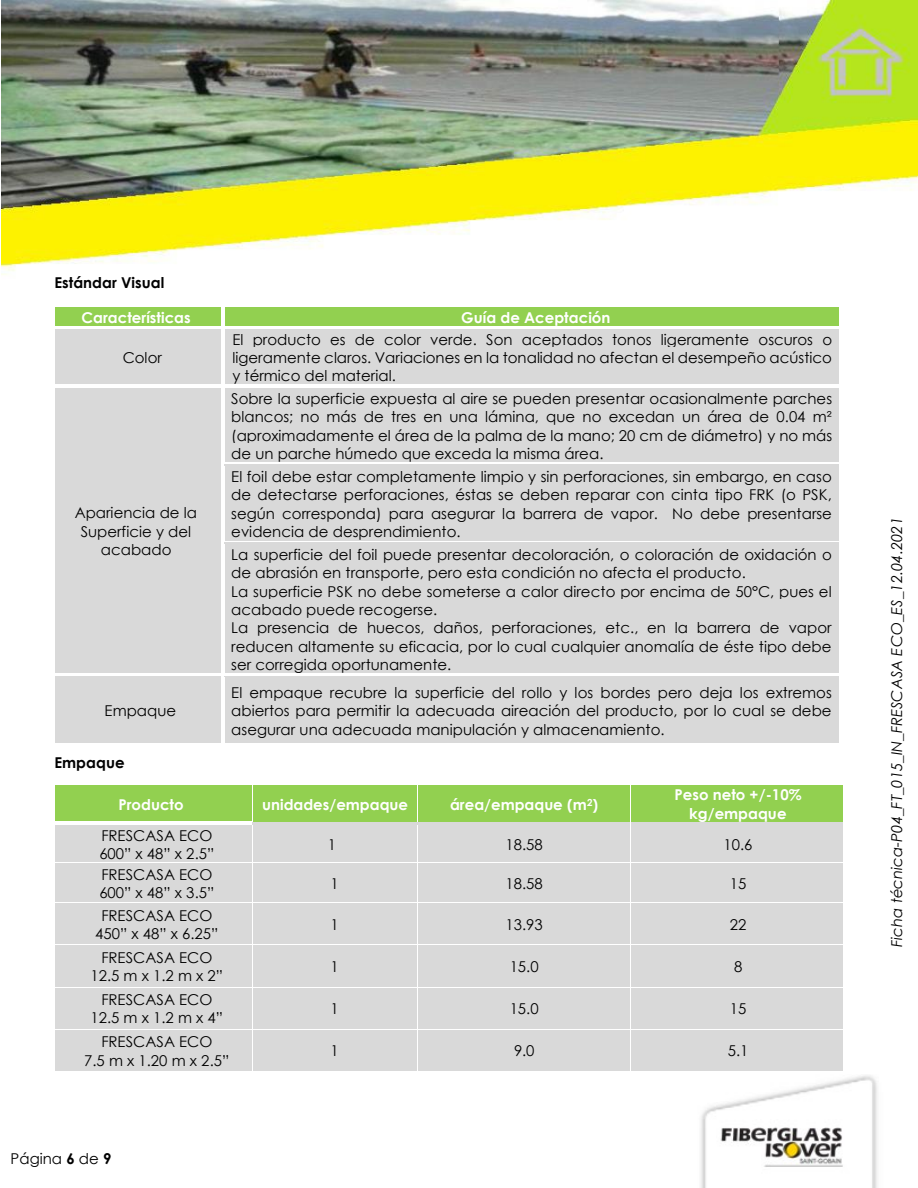
<style>
.page{position:relative;width:918px;height:1188px;background:#fff}
.page>*{position:absolute;margin:0;border:0;box-sizing:border-box;transform-origin:0 0}
.t1{font:15px/18.3px "Century Gothic";color:#000;text-align:center}
.t2{font:700 15px/18.3px "Century Gothic";color:#fff;text-align:center}
.t3{font:italic 15px "Century Gothic";color:#000}
.t4{font:700 15px "Century Gothic";color:#000}
.s1{font-weight:700}
</style>
<div class="page">
<img style="left:701px;top:1075px;width:176px;height:113px">
<img style="left:2px;top:0;width:916px;height:275px">
<div style="left:55px;top:308px;width:166px;height:18px;background:#92d050"></div>
<div style="left:231px;top:308px;width:602px;height:18px;background:#92d050"></div>
<hr style="left:55px;top:307px;width:167px;height:1px;background:#92d050">
<hr style="left:225px;top:307px;width:614px;height:1px;background:#92d050">
<div style="left:55px;top:329px;width:166px;height:56px;background:#d9d9d9"></div>
<div style="left:231px;top:329px;width:602px;height:19px;background:#d9d9d9"></div>
<div style="left:231px;top:348px;width:602px;height:18px;background:#d9d9d9"></div>
<div style="left:231px;top:366px;width:602px;height:19px;background:#d9d9d9"></div>
<hr style="left:55px;top:329px;width:167px;height:1px;background:#d9d9d9">
<hr style="left:225px;top:329px;width:614px;height:1px;background:#d9d9d9">
<div style="left:55px;top:388px;width:166px;height:285px;background:#d9d9d9"></div>
<div style="left:225px;top:388px;width:614px;height:75px;background:#d9d9d9"></div>
<hr style="left:55px;top:388px;width:167px;height:1px;background:#d9d9d9">
<div style="left:225px;top:466px;width:614px;height:75px;background:#d9d9d9"></div>
<hr style="left:225px;top:464px;width:614px;height:2px;background:#d9d9d9">
<div style="left:231px;top:545px;width:602px;height:18px;background:#d9d9d9"></div>
<div style="left:231px;top:563px;width:602px;height:18px;background:#d9d9d9"></div>
<div style="left:231px;top:581px;width:602px;height:19px;background:#d9d9d9"></div>
<div style="left:231px;top:600px;width:602px;height:18px;background:#d9d9d9"></div>
<div style="left:231px;top:618px;width:602px;height:18px;background:#d9d9d9"></div>
<div style="left:231px;top:636px;width:602px;height:19px;background:#d9d9d9"></div>
<div style="left:231px;top:655px;width:602px;height:18px;background:#d9d9d9"></div>
<hr style="left:225px;top:542px;width:614px;height:3px;background:#d9d9d9">
<div style="left:55px;top:677px;width:166px;height:66px;background:#d9d9d9"></div>
<div style="left:225px;top:677px;width:614px;height:66px;background:#d9d9d9"></div>
<svg style="left:55px;top:676px;width:166px;height:1px"></svg>
<hr style="left:55px;top:677px;width:167px;height:1px;background:#d9d9d9">
<svg style="left:225px;top:676px;width:614px;height:1px"></svg>
<div style="left:55px;top:785px;width:197px;height:37px;background:#92d050"></div>
<div style="left:253px;top:785px;width:164px;height:37px;background:#92d050"></div>
<div style="left:417px;top:785px;width:213px;height:37px;background:#92d050"></div>
<div style="left:631px;top:785px;width:212px;height:37px;background:#92d050"></div>
<hr style="left:55px;top:785px;width:1px;height:37px;background:#fff">
<hr style="left:417px;top:785px;width:1px;height:37px;background:#fff">
<div style="left:55px;top:825px;width:197px;height:37px;background:#d9d9d9"></div>
<div style="left:253px;top:825px;width:164px;height:37px;background:#d9d9d9"></div>
<div style="left:417px;top:825px;width:213px;height:37px;background:#d9d9d9"></div>
<div style="left:631px;top:825px;width:212px;height:37px;background:#d9d9d9"></div>
<hr style="left:253px;top:823px;width:164px;height:2px;background:#d9d9d9">
<hr style="left:418px;top:823px;width:212px;height:2px;background:#d9d9d9">
<hr style="left:631px;top:823px;width:213px;height:2px;background:#d9d9d9">
<hr style="left:55px;top:825px;width:1px;height:37px;background:#fff">
<hr style="left:417px;top:825px;width:1px;height:37px;background:#fff">
<div style="left:55px;top:863px;width:197px;height:40px;background:#d9d9d9"></div>
<div style="left:253px;top:863px;width:164px;height:40px;background:#d9d9d9"></div>
<div style="left:417px;top:863px;width:213px;height:40px;background:#d9d9d9"></div>
<div style="left:631px;top:863px;width:212px;height:40px;background:#d9d9d9"></div>
<hr style="left:55px;top:863px;width:1px;height:40px;background:#fff">
<hr style="left:417px;top:863px;width:1px;height:40px;background:#fff">
<div style="left:55px;top:903px;width:197px;height:42px;background:#d9d9d9"></div>
<div style="left:253px;top:903px;width:164px;height:42px;background:#d9d9d9"></div>
<div style="left:417px;top:903px;width:213px;height:42px;background:#d9d9d9"></div>
<div style="left:631px;top:903px;width:212px;height:42px;background:#d9d9d9"></div>
<hr style="left:55px;top:903px;width:197px;height:1px;background:#fff">
<hr style="left:253px;top:903px;width:164px;height:1px;background:#fff">
<hr style="left:418px;top:903px;width:212px;height:1px;background:#fff">
<hr style="left:631px;top:903px;width:213px;height:1px;background:#fff">
<hr style="left:55px;top:903px;width:1px;height:42px;background:#fff">
<hr style="left:417px;top:903px;width:1px;height:42px;background:#fff">
<div style="left:55px;top:945px;width:197px;height:42px;background:#d9d9d9"></div>
<div style="left:253px;top:945px;width:164px;height:42px;background:#d9d9d9"></div>
<div style="left:417px;top:945px;width:213px;height:42px;background:#d9d9d9"></div>
<div style="left:631px;top:945px;width:212px;height:42px;background:#d9d9d9"></div>
<hr style="left:55px;top:945px;width:197px;height:1px;background:#fff">
<hr style="left:253px;top:945px;width:164px;height:1px;background:#fff">
<hr style="left:418px;top:945px;width:212px;height:1px;background:#fff">
<hr style="left:631px;top:945px;width:213px;height:1px;background:#fff">
<hr style="left:55px;top:945px;width:1px;height:42px;background:#fff">
<hr style="left:417px;top:945px;width:1px;height:42px;background:#fff">
<div style="left:55px;top:987px;width:197px;height:42px;background:#d9d9d9"></div>
<div style="left:253px;top:987px;width:164px;height:42px;background:#d9d9d9"></div>
<div style="left:417px;top:987px;width:213px;height:42px;background:#d9d9d9"></div>
<div style="left:631px;top:987px;width:212px;height:42px;background:#d9d9d9"></div>
<hr style="left:55px;top:987px;width:197px;height:1px;background:#fff">
<hr style="left:253px;top:987px;width:164px;height:1px;background:#fff">
<hr style="left:418px;top:987px;width:212px;height:1px;background:#fff">
<hr style="left:631px;top:987px;width:213px;height:1px;background:#fff">
<hr style="left:55px;top:987px;width:1px;height:42px;background:#fff">
<hr style="left:417px;top:987px;width:1px;height:42px;background:#fff">
<div style="left:55px;top:1030px;width:197px;height:41px;background:#d9d9d9"></div>
<div style="left:253px;top:1030px;width:164px;height:41px;background:#d9d9d9"></div>
<div style="left:417px;top:1030px;width:213px;height:41px;background:#d9d9d9"></div>
<div style="left:631px;top:1030px;width:212px;height:41px;background:#d9d9d9"></div>
<hr style="left:55px;top:1030px;width:1px;height:41px;background:#fff">
<hr style="left:417px;top:1030px;width:1px;height:41px;background:#fff">
<p class="t4" style="left:55px;top:271px;width:111px">Estándar Visual</p>
<p class="t2" style="left:82px;top:308px;width:111px">Características</p>
<p class="t2" style="left:461px;top:308px;width:151px">Guía de Aceptación</p>
<p class="t1" style="left:123px;top:348px;width:41px">Color</p>
<p class="t1" style="left:232px;top:330px;width:601px;text-align:justify">El producto es de color verde. Son aceptados tonos ligeramente oscuros o ligeramente claros. Variaciones en la tonalidad no afectan el desempeño acústico y térmico del material.</p>
<p class="t1" style="left:75px;top:503px;width:124px">Apariencia de la<br>Superficie y del acabado</p>
<p class="t1" style="left:105px;top:701px;width:73px">Empaque</p>
<p class="t1" style="left:231px;top:389px;width:603px;text-align:justify">Sobre la superficie expuesta al aire se pueden presentar ocasionalmente parches blancos; no más de tres en una lámina, que no excedan un área de 0.04 m² (aproximadamente el área de la palma de la mano; 20 cm de diámetro) y no más de un parche húmedo que exceda la misma área.</p>
<p class="t1" style="left:231px;top:467px;width:602px;text-align:justify">El foil debe estar completamente limpio y sin perforaciones, sin embargo, en caso de detectarse perforaciones, éstas se deben reparar con cinta tipo FRK (o PSK, según corresponda) para asegurar la barrera de vapor. No debe presentarse evidencia de desprendimiento.</p>
<p class="t1" style="left:231px;top:545px;width:602px;text-align:left">La superficie del foil puede presentar decoloración, o coloración de oxidación o de abrasión en transporte, pero esta condición no afecta el producto.<br>La superficie PSK no debe someterse a calor directo por encima de 50°C, pues el acabado puede recogerse.<br>La presencia de huecos, daños, perforaciones, etc., en la barrera de vapor reducen altamente su eficacia, por lo cual cualquier anomalía de éste tipo debe ser corregida oportunamente.</p>
<p class="t1" style="left:231px;top:683px;width:602px;text-align:justify">El empaque recubre la superficie del rollo y los bordes pero deja los extremos abiertos para permitir la adecuada aireación del producto, por lo cual se debe asegurar una adecuada manipulación y almacenamiento.</p>
<p class="t4" style="left:55px;top:751px;width:72px">Empaque</p>
<p class="t2" style="left:118px;top:794px;width:67px">Producto</p>
<p class="t2" style="left:262px;top:794px;width:148px">unidades/empaque</p>
<p class="t2" style="left:450px;top:794px;width:150px">área/empaque (m<sup>2</sup>)</p>
<p class="t2" style="left:675px;top:785px;width:129px">Peso neto +/-10% kg/empaque</p>
<p class="t1" style="left:99px;top:826px;width:116px;text-align:left">FRESCASA ECO<br>600” x 48” x 2.5”</p>
<p class="t1" style="left:328px;top:835px;width:10px">1</p>
<p class="t1" style="left:506px;top:835px;width:39px">18.58</p>
<p class="t1" style="left:724px;top:835px;width:30px">10.6</p>
<p class="t1" style="left:99px;top:865px;width:116px;text-align:left">FRESCASA ECO<br>600” x 48” x 3.5”</p>
<p class="t1" style="left:331px;top:874px;width:10px">1</p>
<p class="t1" style="left:506px;top:874px;width:39px">18.58</p>
<p class="t1" style="left:730px;top:874px;width:18px">15</p>
<p class="t1" style="left:95px;top:906px;width:125px">FRESCASA ECO<br>450” x 48” x 6.25”</p>
<p class="t1" style="left:331px;top:915px;width:10px">1</p>
<p class="t1" style="left:506px;top:915px;width:39px">13.93</p>
<p class="t1" style="left:730px;top:915px;width:18px">22</p>
<p class="t1" style="left:91px;top:948px;width:134px">FRESCASA ECO<br>12.5 m x 1.2 m x 2”</p>
<p class="t1" style="left:331px;top:957px;width:10px">1</p>
<p class="t1" style="left:510px;top:957px;width:30px">15.0</p>
<p class="t1" style="left:734px;top:957px;width:10px">8</p>
<p class="t1" style="left:91px;top:990px;width:134px">FRESCASA ECO<br>12.5 m x 1.2 m x 4”</p>
<p class="t1" style="left:331px;top:999px;width:10px">1</p>
<p class="t1" style="left:510px;top:999px;width:30px">15.0</p>
<p class="t1" style="left:730px;top:999px;width:18px">15</p>
<p class="t1" style="left:84px;top:1032px;width:147px">FRESCASA ECO<br>7.5 m x 1.20 m x 2.5”</p>
<p class="t1" style="left:331px;top:1042px;width:10px">1</p>
<p class="t1" style="left:514px;top:1042px;width:22px">9.0</p>
<p class="t1" style="left:728px;top:1042px;width:22px">5.1</p>
<p class="t1" style="left:11px;top:1149px;width:102px">Página <span class="s1">6</span> de <span class="s1">9</span></p>
<p class="t3" style="left:886px;top:947px;width:432px;rotate:-90deg">Ficha técnica-P04_FT_015_IN_FRESCASA ECO_ES_12.04.2021</p>
</div>
